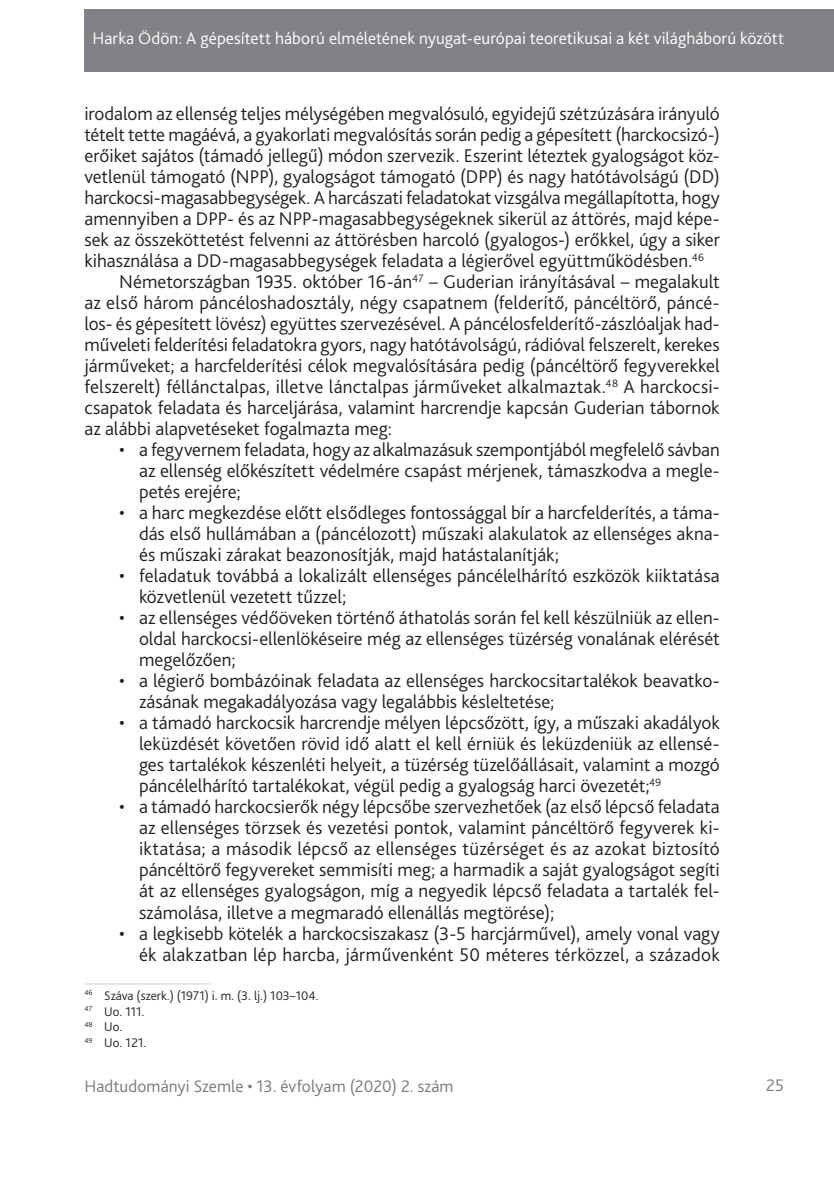
<style>
.page{position:relative;width:834px;height:1181px;background:#fff}
.page>*{position:absolute;margin:0;border:0;box-sizing:border-box;transform-origin:0 0}
._1__Body{font:300 19.25px/21px "Bliss Pro";color:#231f20;text-align:justify}
.t1{font:300 17.5px "Bliss Pro";letter-spacing:.005em;color:#fff}
.t2{font:300 17.5px "Bliss Pro";letter-spacing:.005em;color:#767a7c}
.Lábjegyzet{font:300 13.12px "Bliss Pro";color:#231f20}
</style>
<div class="page">
<div style="left:84px;top:9px;width:749px;height:63px;background:#808285"></div>
<hr style="left:84px;top:983px;width:126px;height:1px;background:#d1d2d4">
<p class="t1" style="left:92px;top:27px;width:693px">Harka Ödön: A gépesített háború elméletének nyugat-európai teoretikusai a két világháború között</p>
<p class="_1__Body" style="left:84px;top:103px;width:637px">irodalom az ellenség teljes mélységében megvalósuló, egyidejű szétzúzására irányuló tételt tette magáévá, a gyakorlati megvalósítás során pedig a gépesített (harckocsizó-) erőiket sajátos (támadó jellegű) módon szervezik. Eszerint léteztek gyalogságot köz&shy;vetlenül támogató (NPP), gyalogságot támogató (DPP) és nagy hatótávolságú (DD) harckocsi-magasabbegységek. A harcászati feladatokat vizsgálva megállapította, hogy amennyiben a DPP- és az NPP-magasabbegységeknek sikerül az áttörés, majd képe&shy;sek az összeköttetést felvenni az áttörésben harcoló (gyalogos-) erőkkel, úgy a siker kihasználása a DD-magasabbegységek feladata a légierővel együttműködésben.<sup>46</sup></p>
<p class="_1__Body" style="left:84px;top:271px;width:636px;text-indent:35px">Németországban 1935. október 16-án<sup>47</sup> – Guderian irányításával – megalakult az első három páncéloshadosztály, négy csapatnem (felderítő, páncéltörő, páncé&shy;los- és gépesített lövész) együttes szervezésével. A páncélosfelderítő-zászlóaljak had&shy;műveleti felderítési feladatokra gyors, nagy hatótávolságú, rádióval felszerelt, kerekes járműveket; a harcfelderítési célok megvalósítására pedig (páncéltörő fegyverekkel felszerelt) féllánctalpas, illetve lánctalpas járműveket alkalmaztak.<sup>48</sup> A harckocsi&shy;csapatok feladata és harceljárása, valamint harcrendje kapcsán Guderian tábornok az alábbi alapvetéseket fogalmazta meg:</p>
<p class="_1__Body" style="left:139px;top:439px;width:582px;text-indent:-20px">• a fegyvernem feladata, hogy az alkalmazásuk szempontjából megfelelő sávban az ellenség előkészített védelmére csapást mérjenek, támaszkodva a megle&shy;petés erejére;</p>
<p class="_1__Body" style="left:139px;top:502px;width:582px;text-indent:-20px">• a harc megkezdése előtt elsődleges fontossággal bír a harcfelderítés, a táma&shy;dás első hullámában a (páncélozott) műszaki alakulatok az ellenséges akna&shy;és műszaki zárakat beazonosítják, majd hatástalanítják;</p>
<p class="_1__Body" style="left:139px;top:565px;width:582px;text-indent:-20px">• feladatuk továbbá a lokalizált ellenséges páncélelhárító eszközök kiiktatása közvetlenül vezetett tűzzel;</p>
<p class="_1__Body" style="left:139px;top:607px;width:582px;text-indent:-20px">• az ellenséges védőöveken történő áthatolás során fel kell készülniük az ellen&shy;oldal harckocsi-ellenlökéseire még az ellenséges tüzérség vonalának elérését megelőzően;</p>
<p class="_1__Body" style="left:139px;top:670px;width:582px;text-indent:-20px">• a légierő bombázóinak feladata az ellenséges harckocsitartalékok beavatko&shy;zásának megakadályozása vagy legalábbis késleltetése;</p>
<p class="_1__Body" style="left:139px;top:712px;width:582px;text-indent:-20px">• a támadó harckocsik harcrendje mélyen lépcsőzött, így, a műszaki akadályok leküzdését követően rövid idő alatt el kell érniük és leküzdeniük az ellensé&shy;ges tartalékok készenléti helyeit, a tüzérség tüzelőállásait, valamint a mozgó páncélelhárító tartalékokat, végül pedig a gyalogság harci övezetét;<sup>49</sup></p>
<p class="_1__Body" style="left:139px;top:796px;width:582px;text-indent:-20px">• a támadó harckocsierők négy lépcsőbe szervezhetőek (az első lépcső feladata az ellenséges törzsek és vezetési pontok, valamint páncéltörő fegyverek ki&shy;iktatása; a második lépcső az ellenséges tüzérséget és az azokat biztosító páncéltörő fegyvereket semmisíti meg; a harmadik a saját gyalogságot segíti át az ellenséges gyalogságon, míg a negyedik lépcső feladata a tartalék fel&shy;számolása, illetve a megmaradó ellenállás megtörése);</p>
<p class="_1__Body" style="left:119px;top:922px;width:602px;text-align:right">• a legkisebb kötelék a harckocsiszakasz (3-5 harcjárművel), amely vonal vagy ék alakzatban lép harcba, járművenként 50 méteres térközzel, a századok</p>
<p class="Lábjegyzet" style="left:84px;top:987px;width:235px"><sup>46</sup> Száva (szerk.) (1971) i. m. (3. lj.) 103–104.</p>
<p class="Lábjegyzet" style="left:84px;top:1003px;width:62px"><sup>47</sup> Uo. 111.</p>
<p class="Lábjegyzet" style="left:84px;top:1018px;width:40px"><sup>48</sup> Uo.</p>
<p class="Lábjegyzet" style="left:84px;top:1034px;width:64px"><sup>49</sup> Uo. 121.</p>
<p class="t2" style="left:84px;top:1075px;width:371px">Hadtudományi Szemle • 13. évfolyam (2020) 2. szám</p>
<p class="t2" style="left:766px;top:1074px;width:19px">25</p>
</div>
